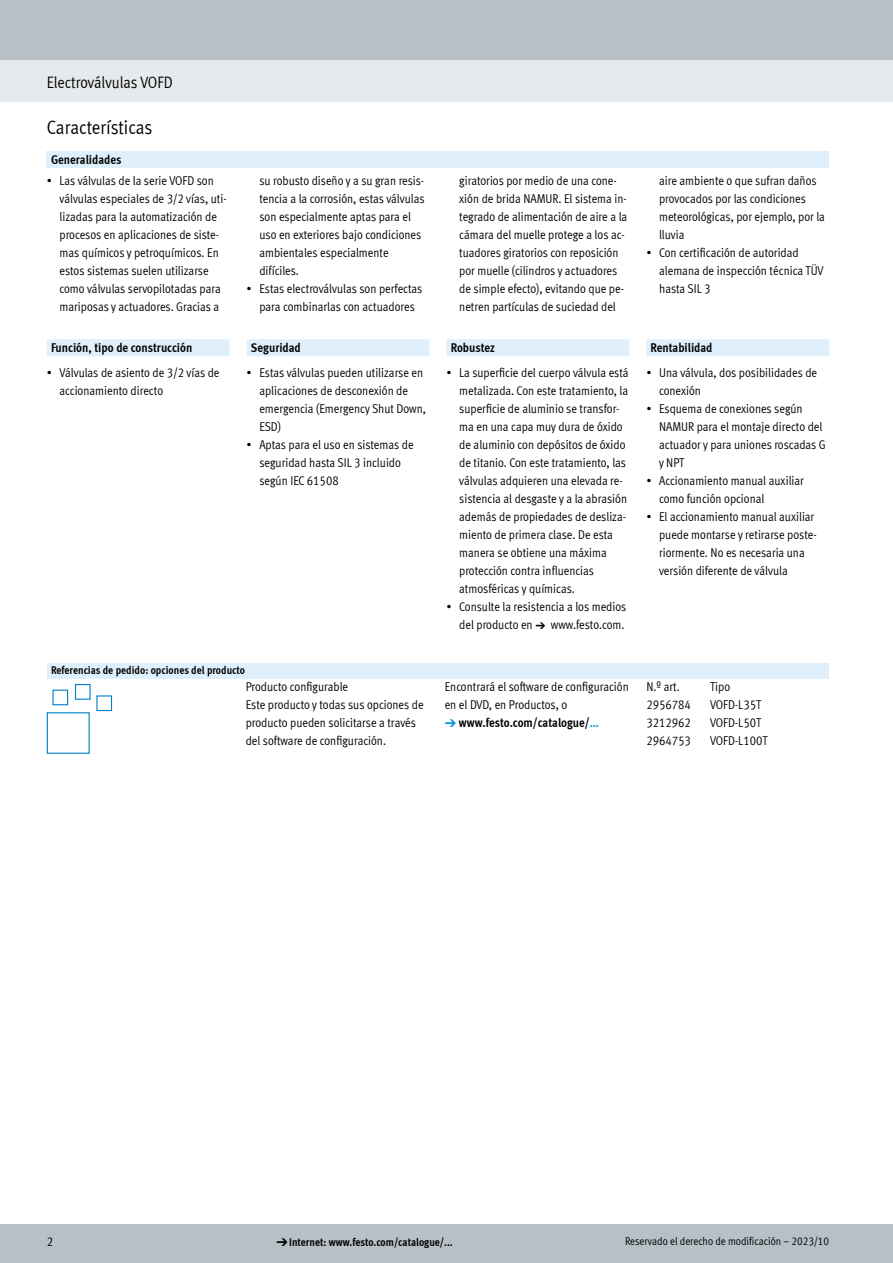
<style>
.page{position:relative;width:893px;height:1263px;background:#fff}
.page>*{position:absolute;margin:0;border:0;box-sizing:border-box;transform-origin:0 0}
.FES_title_section{font:19.5px "Meta Cond LF";color:#000}
.FES_title_family{font:16.5px "Meta Cond LF";color:#000}
.FES_regular{font:12.75px/18px "Meta Cond LF";color:#000}
.FES_head_1_text{font:700 12.75px "Meta Cond LF";color:#000}
.FES_regular-2{font:700 12.75px "Meta Cond LF";color:#000}
.FES_tab_head_1{font:700 11.25px "Meta Cond LF";color:#000}
.t1{font:11.25px "Meta Cond LF";color:#000}
.s1{font-family:"Meto Pict 182"}
.s2{font-family:"Meto Pict 182";font-weight:400;font-size:11.25px;color:#0095db}
.s3{color:#0095db}
.s4{font-family:"Meto Pict 182";font-weight:400}
</style>
<div class="page">
<div style="left:0;top:1225px;width:893px;height:38px;background:#b6c0c6"></div>
<div style="left:0;top:60px;width:893px;height:42px;background:#e7eaec"></div>
<div style="left:0;top:0;width:893px;height:60px;background:#b6c0c6"></div>
<div style="left:47px;top:151px;width:782px;height:17px;background:#dff0fc"></div>
<div style="left:47px;top:339px;width:782px;height:17px;background:#dff0fc"></div>
<div style="left:47px;top:663px;width:781px;height:15px;background:#dff0fc"></div>
<div style="left:47px;top:712px;width:43px;height:42px;border:1px solid #0080c6"></div>
<div style="left:52px;top:690px;width:16px;height:15px;background:#fff;border:1px solid #0080c6"></div>
<div style="left:75px;top:684px;width:16px;height:16px;border:1px solid #0080c6"></div>
<div style="left:96px;top:695px;width:16px;height:16px;border:1px solid #0080c6"></div>
<p class="FES_title_family" style="left:47px;top:72px;width:127px">Electroválvulas VOFD</p>
<p class="FES_title_section" style="left:47px;top:116px;width:107px">Características</p>
<p class="FES_head_1_text" style="left:51px;top:151px;width:72px">Generalidades</p>
<p class="FES_regular" style="left:60px;top:171px;width:169px;text-indent:-13px">• Las válvulas de la serie VOFD son válvulas especiales de 3/2 vías, uti&shy;lizadas para la automatización de procesos en aplicaciones de siste&shy;mas químicos y petroquímicos. En estos sistemas suelen utilizarse como válvulas servopilotadas para mariposas y actuadores. Gracias a</p>
<p class="FES_regular" style="left:259px;top:171px;width:167px">su robusto diseño y a su gran resis&shy;tencia a la corrosión, estas válvulas son especialmente aptas para el uso en exteriores bajo condiciones ambientales especialmente difíciles.</p>
<p class="FES_regular" style="left:247px;top:279px;width:177px;text-align:center">• Estas electroválvulas son perfectas para combinarlas con actuadores</p>
<p class="FES_regular" style="left:459px;top:171px;width:170px">giratorios por medio de una cone&shy;xión de brida NAMUR. El sistema in&shy;tegrado de alimentación de aire a la cámara del muelle protege a los ac&shy;tuadores giratorios con reposición por muelle (cilindros y actuadores de simple efecto), evitando que pe&shy;netren partículas de suciedad del</p>
<p class="FES_regular" style="left:659px;top:171px;width:167px">aire ambiente o que sufran daños provocados por las condiciones meteorológicas, por ejemplo, por la lluvia</p>
<p class="FES_regular" style="left:659px;top:243px;width:166px;text-indent:-13px">• Con certificación de autoridad alemana de inspección técnica TÜV hasta SIL 3</p>
<p class="FES_head_1_text" style="left:51px;top:339px;width:143px">Función, tipo de construcción</p>
<p class="FES_head_1_text" style="left:251px;top:339px;width:51px">Seguridad</p>
<p class="FES_head_1_text" style="left:451px;top:339px;width:46px">Robustez</p>
<p class="FES_head_1_text" style="left:651px;top:339px;width:63px">Rentabilidad</p>
<p class="FES_regular" style="left:60px;top:363px;width:162px;text-indent:-13px">• Válvulas de asiento de 3/2 vías de accionamiento directo</p>
<p class="FES_regular" style="left:259px;top:363px;width:168px;text-indent:-13px">• Estas válvulas pueden utilizarse en aplicaciones de desconexión de emergencia (Emergency Shut Down,<br>ESD)</p>
<p class="FES_regular" style="left:259px;top:435px;width:156px;text-indent:-13px">• Aptas para el uso en sistemas de seguridad hasta SIL 3 incluido según IEC 61508</p>
<p class="FES_regular" style="left:459px;top:363px;width:171px;text-indent:-13px">• La superficie del cuerpo válvula está metalizada. Con este tratamiento, la superficie de aluminio se transfor&shy;ma en una capa muy dura de óxido de aluminio con depósitos de óxido de titanio. Con este tratamiento, las válvulas adquieren una elevada re&shy;sistencia al desgaste y a la abrasión además de propiedades de desliza&shy;miento de primera clase. De esta manera se obtiene una máxima protección contra influencias atmosféricas y químicas.</p>
<p class="FES_regular" style="left:446px;top:597px;width:181px;text-align:right">• Consulte la resistencia a los medios del producto en <span class="s1">a</span> www.festo.com.</p>
<p class="FES_regular" style="left:659px;top:363px;width:160px;text-indent:-13px">• Una válvula, dos posibilidades de conexión</p>
<p class="FES_regular" style="left:659px;top:399px;width:168px;text-indent:-13px">• Esquema de conexiones según<br>NAMUR para el montaje directo del actuador y para uniones roscadas G y NPT</p>
<p class="FES_regular" style="left:659px;top:471px;width:146px;text-indent:-13px">• Accionamiento manual auxiliar como función opcional</p>
<p class="FES_regular" style="left:659px;top:507px;width:159px;text-indent:-13px">• El accionamiento manual auxiliar puede montarse y retirarse poste&shy;riormente. No es necesaria una versión diferente de válvula</p>
<p class="FES_tab_head_1" style="left:51px;top:663px;width:196px">Referencias de pedido: opciones del producto</p>
<p class="FES_regular" style="left:246px;top:677px;width:104px">Producto configurable</p>
<p class="FES_regular" style="left:246px;top:695px;width:179px">Este producto y todas sus opciones de producto pueden solicitarse a través del software de configuración.</p>
<p class="FES_regular" style="left:445px;top:677px;width:186px">Encontrará el software de configuración en el DVD, en Productos, o</p>
<p class="FES_regular-2" style="left:445px;top:714px;width:156px"><span class="s2">d</span> www.festo.com/catalogue/<span class="s3">…</span></p>
<p class="FES_regular" style="left:646px;top:677px;width:35px">N.º art.</p>
<p class="FES_regular" style="left:646px;top:695px;width:46px">2956784</p>
<p class="FES_regular" style="left:646px;top:713px;width:46px">3212962</p>
<p class="FES_regular" style="left:646px;top:731px;width:46px">2964753</p>
<p class="FES_regular" style="left:710px;top:677px;width:22px">Tipo</p>
<p class="FES_regular" style="left:710px;top:695px;width:53px">VOFD-L35T</p>
<p class="FES_regular" style="left:710px;top:713px;width:53px">VOFD-L50T</p>
<p class="FES_regular" style="left:710px;top:731px;width:59px">VOFD-L100T</p>
<p class="FES_regular" style="left:47px;top:1232px;width:8px">2</p>
<p class="FES_tab_head_1" style="left:276px;top:1235px;width:178px"><span class="s4">d</span>Internet: www.festo.com/catalogue/...</p>
<p class="t1" style="left:625px;top:1234px;width:206px">Reservado el derecho de modificación – 2023/10</p>
</div>
